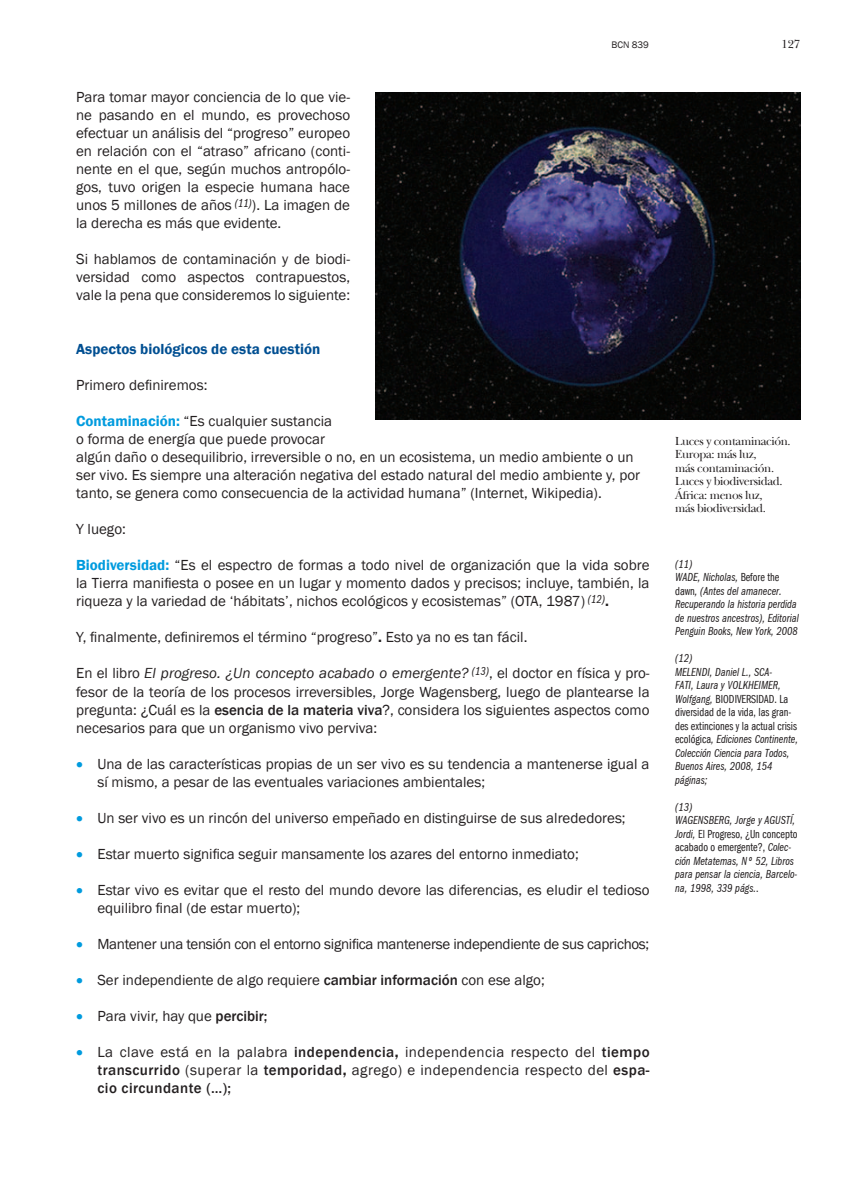
<style>
.page{position:relative;width:850px;height:1190px;background:#fff}
.page>*{position:absolute;margin:0;border:0;box-sizing:border-box;transform-origin:0 0}
.t1{font:15px/18px "Franklin Gothic";color:#231f20;text-align:justify}
.t2{font:15px "Franklin Gothic";letter-spacing:-.02em;color:#231f20}
.t3{font:600 15px "Franklin Gothic";color:#004f92}
.t4{font:12px/13.5px "Frank Got Boo Cmp Ita";color:#231f20}
.t5{font:12px/13.5px "Franklin Gothic Book Cmpr";color:#231f20}
.t6{font:12px/13.5px "New Baskerville";letter-spacing:-.03em;color:#231f20}
.t7{font:9.75px "Franklin Gothic";color:#231f20}
.s1{font-weight:600;color:#009bde}
.s2{font-weight:600}
.s3{font-style:italic}
.s4{font-weight:500}
.s5{color:#009bde}
.s6{font-family:"Franklin Gothic Book Cmpr"}
.s7{font-family:"Frank Got Boo Cmp Ita"}
</style>
<div class="page">
<img style="left:375px;top:92px;width:426px;height:327px">
<p class="t1" style="left:76px;top:89px;width:275px">Para tomar mayor conciencia de lo que vie&shy;ne pasando en el mundo, es provechoso efectuar un análisis del “progreso” europeo en relación con el “atraso” africano (conti&shy;nente en el que, según muchos antropólo&shy;gos, tuvo origen la especie humana hace unos 5 millones de años <sup>(11)</sup>). La imagen de la derecha es más que evidente.</p>
<p class="t1" style="left:76px;top:251px;width:275px">Si hablamos de contaminación y de biodi&shy;versidad como aspectos contrapuestos, vale la pena que consideremos lo siguiente:</p>
<p class="t7" style="left:611px;top:39px;width:39px">BCN 839</p>
<p class="t6" style="left:781px;top:38px;width:20px">127</p>
<p class="t3" style="left:76px;top:340px;width:246px">Aspectos biológicos de esta cuestión</p>
<p class="t1" style="left:76px;top:377px;width:133px">Primero definiremos:</p>
<p class="t1" style="left:76px;top:413px;width:565px;text-align:left"><span class="s1">Contaminación:</span> “Es cualquier sustancia<br>o forma de energía que puede provocar<br>algún daño o desequilibrio, irreversible o no, en un ecosistema, un medio ambiente o un ser vivo. Es siempre una alteración negativa del estado natural del medio ambiente y, por tanto, se genera como consecuencia de la actividad humana” (Internet, Wikipedia).</p>
<p class="t1" style="left:76px;top:521px;width:51px">Y luego:</p>
<p class="t1" style="left:76px;top:557px;width:575px"><span class="s1">Biodiversidad:</span> “Es el espectro de formas a todo nivel de organización que la vida sobre la Tierra manifiesta o posee en un lugar y momento dados y precisos; incluye, también, la riqueza y la variedad de ‘hábitats’, nichos ecológicos y ecosistemas” (OTA, 1987) <sup>(12)</sup><span class="s2">.</span></p>
<p class="t1" style="left:76px;top:629px;width:453px">Y, finalmente, definiremos el término “progreso”<span class="s2">.</span> Esto ya no es tan fácil.</p>
<p class="t1" style="left:76px;top:665px;width:575px">En el libro <span class="s3">El progreso. ¿Un concepto acabado o emergente?</span> <sup>(13)</sup>, el doctor en física y pro&shy;fesor de la teoría de los procesos irreversibles, Jorge Wagensberg, luego de plantearse la pregunta: ¿Cuál es la <span class="s4">esencia de la materia viva</span>?, considera los siguientes aspectos como necesarios para que un organismo vivo perviva:</p>
<p class="t1" style="left:97px;top:755px;width:553px;text-indent:-21px"><span class="s5">•</span> Una de las características propias de un ser vivo es su tendencia a mantenerse igual a sí mismo, a pesar de las eventuales variaciones ambientales;</p>
<p class="t1" style="left:76px;top:809px;width:551px"><span class="s5">•</span> Un ser vivo es un rincón del universo empeñado en distinguirse de sus alrededores;</p>
<p class="t1" style="left:76px;top:845px;width:504px"><span class="s5">•</span> Estar muerto significa seguir mansamente los azares del entorno inmediato;</p>
<p class="t1" style="left:97px;top:881px;width:553px;text-indent:-21px"><span class="s5">•</span> Estar vivo es evitar que el resto del mundo devore las diferencias, es eludir el tedioso equilibro final (de estar muerto);</p>
<p class="t2" style="left:76px;top:934px;width:574px"><span class="s5">•</span> Mantener una tensión con el entorno significa mantenerse independiente de sus caprichos;</p>
<p class="t1" style="left:76px;top:971px;width:470px"><span class="s5">•</span> Ser independiente de algo requiere <span class="s4">cambiar información</span> con ese algo;</p>
<p class="t1" style="left:76px;top:1007px;width:193px"><span class="s5">•</span> Para vivir, hay que <span class="s4">percibir;</span></p>
<p class="t1" style="left:97px;top:1043px;width:553px;text-indent:-21px"><span class="s5">•</span> La clave está en la palabra <span class="s4">independencia</span><span class="s2">,</span> independencia respecto del <span class="s4">tiempo transcurrido</span> (superar la <span class="s4">temporidad</span><span class="s2">,</span> agrego) e independencia respecto del <span class="s4">espa&shy;cio circundante (…);</span></p>
<p class="t6" style="left:675px;top:434px;width:117px">Luces y contaminación.<br>Europa: más luz,<br>más contaminación.<br>Luces y biodiversidad.<br>África: menos luz,<br>más biodiversidad.</p>
<p class="t4" style="left:675px;top:557px;width:125px">(11)<br>WADE, Nicholas, <span class="s6">Before the dawn</span>, (Antes del amanecer.<br>Recuperando la historia perdida de nuestros ancestros), Editorial<br>Penguin Books, New York, 2008</p>
<p class="t4" style="left:675px;top:652px;width:107px">(12)<br>MELENDI, Daniel L., SCA-<br>FATI, Laura y VOLKHEIMER,</p>
<p class="t5" style="left:675px;top:692px;width:123px"><span class="s7">Wolfgang,</span> BIODIVERSIDAD. La diversidad de la vida, las gran&shy;des extinciones y la actual crisis</p>
<p class="t4" style="left:675px;top:733px;width:124px"><span class="s6">ecológica</span>, Ediciones Continente,<br>Colección Ciencia para Todos,<br>Buenos Aires, 2008, 154 páginas;</p>
<p class="t4" style="left:675px;top:800px;width:122px">(13)<br>WAGENSBERG, Jorge y AGUSTÍ,</p>
<p class="t5" style="left:675px;top:827px;width:124px"><span class="s7">Jordi,</span> El Progreso, ¿Un concepto acabado o emergente?, <span class="s7">Colec-</span></p>
<p class="t4" style="left:675px;top:854px;width:124px">ción Metatemas, Nº 52, Libros para pensar la ciencia, Barcelo&shy;na, 1998, 339 págs.<span class="s6">.</span></p>
</div>
